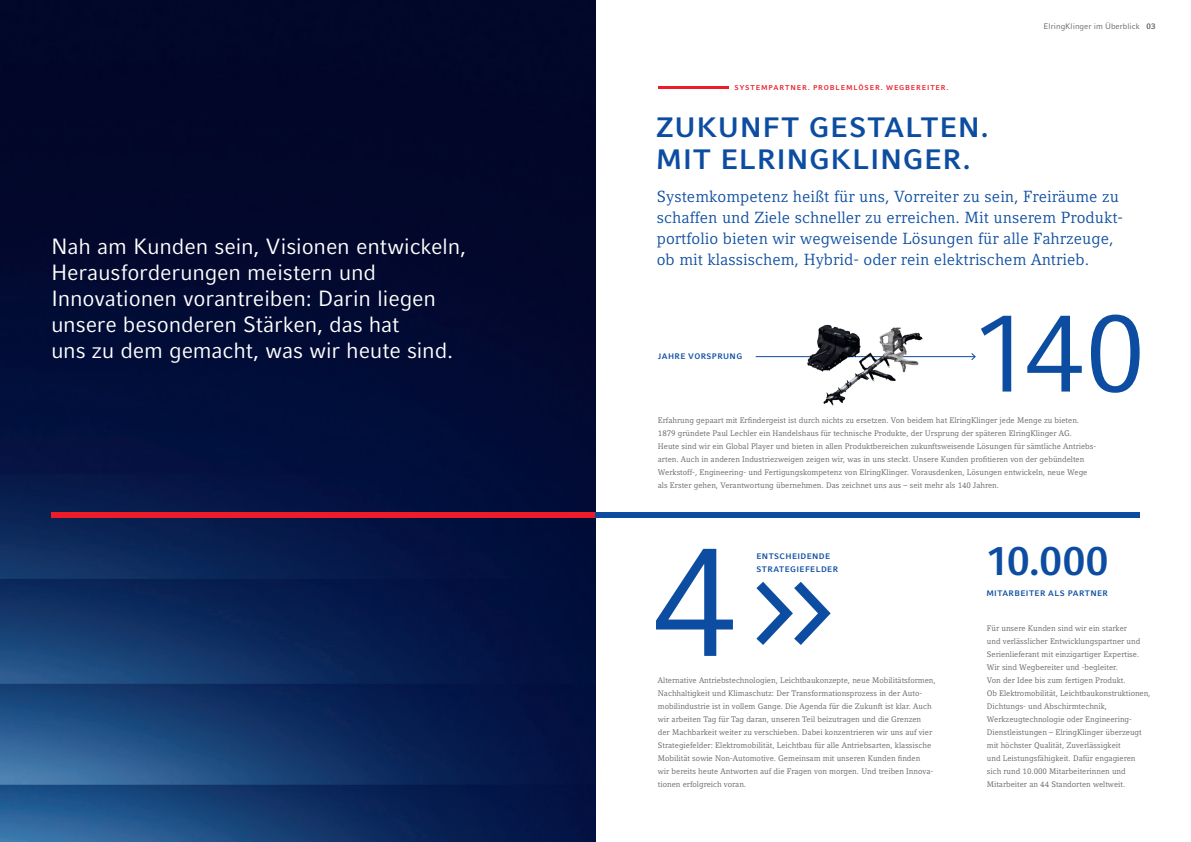
<style>
.page{position:relative;width:1191px;height:842px;background:#fff}
.page>*{position:absolute;margin:0;border:0;box-sizing:border-box;transform-origin:0 0}
.t1{font:155.4px "Compatil Fact LT Pro";color:#0d4da1}
.t2{font:110px "Compatil Fact LT Pro";color:#0d4da1}
.t3{font:700 40.5px "Compatil Fact LT Pro";color:#0d4da1}
.t4{font:700 28px/32px "Compatil Fact LT Pro";letter-spacing:.025em;color:#0d4da1}
.t5{font:22px/26px "Compatil Fact LT Pro";letter-spacing:-.01em;color:#fff}
.t6{font:16px/21px "Compatil Letter LT Pro";letter-spacing:.005em;color:#0d4da1}
.t7{font:8px/13px "Compatil Letter LT Pro";color:#636366}
.t8{font:700 8px/13px "Compatil Fact LT Pro";letter-spacing:.05em;color:#0d4da1}
.t9{font:8px "Compatil Fact LT Pro";color:#636366}
.t10{font:700 7px "Compatil Fact LT Pro";letter-spacing:.12em;color:#ee1c28}
.s1{font-weight:700}
</style>
<div class="page">
<img style="left:0;top:0;width:595px;height:842px">
<hr style="left:755px;top:356px;width:220px;height:1px;background:#0d4da1">
<svg style="left:971px;top:353px;width:4px;height:7px"></svg>
<div style="left:51px;top:512px;width:544px;height:6px;background:#ee1c28"></div>
<div style="left:595px;top:512px;width:545px;height:6px;background:#0d4da1"></div>
<hr style="left:658px;top:86px;width:71px;height:3px;background:#ee1c28">
<svg style="left:756px;top:581px;width:75px;height:64px"></svg>
<img style="left:755px;top:324px;width:205px;height:82px">
<h3 class="t5" style="left:51px;top:233px;width:417px">Nah am Kunden sein, Visionen entwickeln, Herausforderungen meistern und Innovationen vorantreiben: Darin liegen unsere besonderen Stärken, das hat<br>uns zu dem gemacht, was wir heute sind.</h3>
<p class="t10" style="left:734px;top:83px;width:216px">SYSTEMPARTNER. PROBLEMLÖSER. WEGBEREITER.</p>
<h3 class="t4" style="left:656px;top:111px;width:334px">ZUKUNFT GESTALTEN.<br>MIT ELRINGKLINGER.</h3>
<p class="t9" style="left:1043px;top:21px;width:113px">ElringKlinger im Überblick <span class="s1">03</span></p>
<p class="t6" style="left:657px;top:186px;width:468px">Systemkompetenz heißt für uns, Vorreiter zu sein, Freiräume zu schaffen und Ziele schneller zu erreichen. Mit unserem Produkt&shy;portfolio bieten wir wegweisende Lösungen für alle Fahrzeuge, ob mit klassischem, Hybrid- oder rein elektrischem Antrieb.</p>
<p class="t8" style="left:658px;top:349px;width:86px">JAHRE VORSPRUNG</p>
<h2 class="t2" style="left:971px;top:289px;width:176px">140</h2>
<p class="t7" style="left:658px;top:414px;width:440px">Erfahrung gepaart mit Erfindergeist ist durch nichts zu ersetzen. Von beidem hat ElringKlinger jede Menge zu bieten.<br>1879 gründete Paul Lechler ein Handelshaus für technische Produkte, der Ursprung der späteren ElringKlinger AG.<br>Heute sind wir ein Global Player und bieten in allen Produktbereichen zukunftsweisende Lösungen für sämtliche Antriebs&shy;arten. Auch in anderen Industriezweigen zeigen wir, was in uns steckt. Unsere Kunden profitieren von der gebündelten Werkstoff-, Engineering- und Fertigungskompetenz von ElringKlinger. Vorausdenken, Lösungen entwickeln, neue Wege als Erster gehen, Verantwortung übernehmen. Das zeichnet uns aus – seit mehr als 140 Jahren.</p>
<h1 class="t1" style="left:651px;top:511px;width:88px">4</h1>
<p class="t7" style="left:658px;top:674px;width:279px">Alternative Antriebstechnologien, Leichtbaukonzepte, neue Mobilitätsformen, Nachhaltigkeit und Klimaschutz: Der Transformationsprozess in der Auto&shy;mobilindustrie ist in vollem Gange. Die Agenda für die Zukunft ist klar. Auch wir arbeiten Tag für Tag daran, unseren Teil beizutragen und die Grenzen<br>der Machbarkeit weiter zu verschieben. Dabei konzentrieren wir uns auf vier Strategiefelder: Elektromobilität, Leichtbau für alle Antriebsarten, klassische Mobilität sowie Non-Automotive. Gemeinsam mit unseren Kunden finden<br>wir bereits heute Antworten auf die Fragen von morgen. Und treiben Innova&shy;tionen erfolgreich voran.</p>
<p class="t8" style="left:756px;top:549px;width:83px">ENTSCHEIDENDE<br>STRATEGIEFELDER</p>
<h3 class="t3" style="left:986px;top:537px;width:123px">10.000</h3>
<p class="t8" style="left:986px;top:586px;width:123px">MITARBEITER ALS PARTNER</p>
<p class="t7" style="left:986px;top:622px;width:165px">Für unsere Kunden sind wir ein starker<br>und verlässlicher Entwicklungspartner und Serienlieferant mit einzigartiger Expertise.<br>Wir sind Wegbereiter und -begleiter.<br>Von der Idee bis zum fertigen Produkt.<br>Ob Elektromobilität, Leichtbaukonstruktionen, Dichtungs- und Abschirmtechnik, Werkzeugtechnologie oder Engineering-Dienstleistungen – ElringKlinger überzeugt mit höchster Qualität, Zuverlässigkeit<br>und Leistungsfähigkeit. Dafür engagieren sich rund 10.000 Mitarbeiterinnen und Mitarbeiter an 44 Standorten weltweit.</p>
</div>
